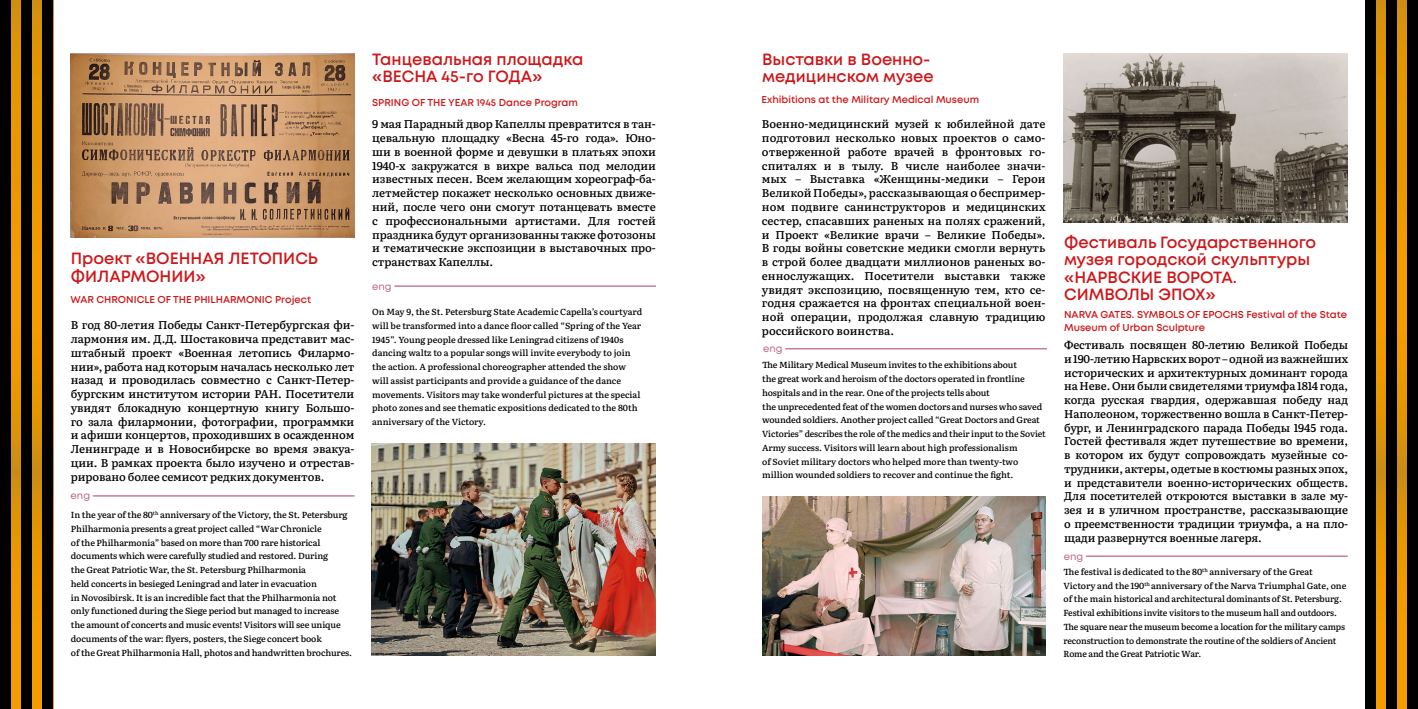
<style>
.page{position:relative;width:1418px;height:709px;background:#fff}
.page>*{position:absolute;margin:0;border:0;box-sizing:border-box;transform-origin:0 0}
.Название_Русский_Вес{font:600 16.25px/17.5px "Mont";color:#cd171a}
.Текст_Русский{font:500 11.25px/13.8px "Literata";letter-spacing:-.01em;color:#000;text-align:justify}
.Название_Английский{font:600 10px/12.5px "Mont";color:#cd171a}
.eng_зима{font:10px "Mont";color:#bb657d}
.Текст_Английский{font:500 8.75px/13.8px "Literata";letter-spacing:-.01em;color:#000}
</style>
<div class="page">
<svg style="left:11px;top:0;width:32px;height:709px;background:#d38902"></svg>
<div style="left:22px;top:0;width:10px;height:709px;background:#000"></div>
<div style="left:0;top:0;width:11px;height:709px;background:#000"></div>
<div style="left:43px;top:0;width:10px;height:709px;background:#000"></div>
<svg style="left:1375px;top:0;width:32px;height:709px;background:#c78102"></svg>
<div style="left:1385px;top:0;width:11px;height:709px;background:#000"></div>
<div style="left:1407px;top:0;width:10px;height:709px;background:#000"></div>
<div style="left:1364px;top:0;width:11px;height:709px;background:#000"></div>
<hr style="left:93px;top:495px;width:261px;height:1px;background:#bb657d">
<hr style="left:394px;top:285px;width:262px;height:2px;background:#bb657d">
<hr style="left:785px;top:348px;width:261px;height:1px;background:#bb657d">
<hr style="left:1086px;top:555px;width:261px;height:2px;background:#bb657d">
<img style="left:762px;top:496px;width:283px;height:160px">
<img style="left:1063px;top:53px;width:283px;height:170px">
<img style="left:71px;top:53px;width:283px;height:184px">
<img style="left:372px;top:443px;width:283px;height:213px">
<p class="Название_Русский_Вес" style="left:71px;top:250px;width:249px">Проект «ВОЕННАЯ ЛЕТОПИСЬ<br>ФИЛАРМОНИИ»</p>
<p class="Название_Английский" style="left:70px;top:294px;width:242px">WAR CHRONICLE OF THE PHILHARMONIC Project</p>
<p class="Текст_Русский" style="left:71px;top:318px;width:285px">В год 80-летия Победы Санкт-Петербургская фи&shy;лармония им. Д.Д. Шостаковича представит мас&shy;штабный проект «Военная летопись Филармо&shy;нии», работа над которым началась несколько лет назад и проводилась совместно с Санкт-Петер&shy;бургским институтом истории РАН. Посетители увидят блокадную концертную книгу Большо&shy;го зала филармонии, фотографии, программки и афиши концертов, проходивших в осажденном Ленинграде и в Новосибирске во время эвакуа&shy;ции. В рамках проекта было изучено и отрестав&shy;рировано более семисот редких документов.</p>
<p class="Текст_Английский" style="left:71px;top:507px;width:283px">In the year of the 80<sup>th</sup> anniversary of the Victory, the St. Petersburg Philharmonia presents a great project called “War Chronicle<br>of the Philharmonia” based on more than 700 rare historical documents which were carefully studied and restored. During<br>the Great Patriotic War, the St. Petersburg Philharmonia<br>held concerts in besieged Leningrad and later in evacuation<br>in Novosibirsk. It is an incredible fact that the Philharmonia not only functioned during the Siege period but managed to increase the amount of concerts and music events! Visitors will see unique documents of the war: flyers, posters, the Siege concert book<br>of the Great Philharmonia Hall, photos and handwritten brochures.</p>
<p class="eng_зима" style="left:71px;top:489px;width:21px">eng</p>
<p class="Название_Русский_Вес" style="left:372px;top:51px;width:213px">Танцевальная площадка «ВЕСНА 45-го ГОДА»</p>
<p class="Название_Английский" style="left:372px;top:96px;width:207px">SPRING OF THE YEAR 1945 Dance Program</p>
<p class="Текст_Русский" style="left:372px;top:117px;width:285px">9 мая Парадный двор Капеллы превратится в тан&shy;цевальную площадку «Весна 45-го года». Юно&shy;ши в военной форме и девушки в платьях эпохи 1940-х закружатся в вихре вальса под мелодии известных песен. Всем желающим хореограф-ба&shy;летмейстер покажет несколько основных движе&shy;ний, после чего они смогут потанцевать вместе с профессиональными артистами. Для гостей праздника будут организованны также фотозоны и тематические экспозиции в выставочных про&shy;странствах Капеллы.</p>
<p class="Текст_Английский" style="left:372px;top:304px;width:271px">On May 9, the St. Petersburg State Academic Capella’s courtyard will be transformed into a dance floor called “Spring of the Year 1945”. Young people dressed like Leningrad citizens of 1940s dancing waltz to a popular songs will invite everybody to join the action. A professional choreographer attended the show will assist participants and provide a guidance of the dance movements. Visitors may take wonderful pictures at the special photo zones and see thematic expositions dedicated to the 80th anniversary of the Victory.</p>
<p class="eng_зима" style="left:372px;top:280px;width:21px">eng</p>
<p class="Название_Русский_Вес" style="left:762px;top:51px;width:173px">Выставки в Военно&shy;медицинском музее</p>
<p class="Название_Английский" style="left:761px;top:94px;width:219px">Exhibitions at the Military Medical Museum</p>
<p class="Текст_Русский" style="left:762px;top:117px;width:285px">Военно-медицинский музей к юбилейной дате подготовил несколько новых проектов о само&shy;отверженной работе врачей в фронтовых го&shy;спиталях и в тылу. В числе наиболее значи&shy;мых – Выставка «Женщины-медики – Герои Великой Победы», рассказывающая о беспример&shy;ном подвиге санинструкторов и медицинских сестер, спасавших раненых на полях сражений, и Проект «Великие врачи – Великие Победы».<br>В годы войны советские медики смогли вернуть в строй более двадцати миллионов раненых во&shy;еннослужащих. Посетители выставки также увидят экспозицию, посвященную тем, кто се&shy;годня сражается на фронтах специальной воен&shy;ной операции, продолжая славную традицию российского воинства.</p>
<p class="Текст_Английский" style="left:762px;top:357px;width:285px">The Military Medical Museum invites to the exhibitions about<br>the great work and heroism of the doctors operated in frontline hospitals and in the rear. One of the projects tells about<br>the unprecedented feat of the women doctors and nurses who saved wounded soldiers. Another project called “Great Doctors and Great Victories” describes the role of the medics and their input to the Soviet Army success. Visitors will learn about high professionalism<br>of Soviet military doctors who helped more than twenty-two million wounded soldiers to recover and continue the fight.</p>
<p class="eng_зима" style="left:763px;top:342px;width:21px">eng</p>
<p class="Название_Русский_Вес" style="left:1064px;top:233px;width:254px">Фестиваль Государственного музея городской скульптуры «НАРВСКИЕ ВОРОТА.<br>СИМВОЛЫ ЭПОХ»</p>
<p class="Название_Английский" style="left:1064px;top:308px;width:284px">NARVA GATES. SYMBOLS OF EPOCHS Festival of the State<br>Museum of Urban Sculpture</p>
<p class="Текст_Русский" style="left:1064px;top:337px;width:285px">Фестиваль посвящен 80-летию Великой Победы и 190-летию Нарвских ворот – одной из важнейших исторических и архитектурных доминант города на Неве. Они были свидетелями триумфа 1814 года, когда русская гвардия, одержавшая победу над Наполеоном, торжественно вошла в Санкт-Петер&shy;бург, и Ленинградского парада Победы 1945 года.<br>Гостей фестиваля ждет путешествие во времени, в котором их будут сопровождать музейные со&shy;трудники, актеры, одетые в костюмы разных эпох, и представители военно-исторических обществ.<br>Для посетителей откроются выставки в зале му&shy;зея и в уличном пространстве, рассказывающие о преемственности традиции триумфа, а на пло&shy;щади развернутся военные лагеря.</p>
<p class="Текст_Английский" style="left:1063px;top:564px;width:284px">The festival is dedicated to the 80<sup>th</sup> anniversary of the Great Victory and the 190<sup>th</sup> anniversary of the Narva Triumphal Gate, one of the main historical and architectural dominants of St. Petersburg.<br>Festival exhibitions invite visitors to the museum hall and outdoors.<br>The square near the museum become a location for the military camps reconstruction to demonstrate the routine of the soldiers of Ancient Rome and the Great Patriotic War.</p>
<p class="eng_зима" style="left:1063px;top:549px;width:21px">eng</p>
</div>
